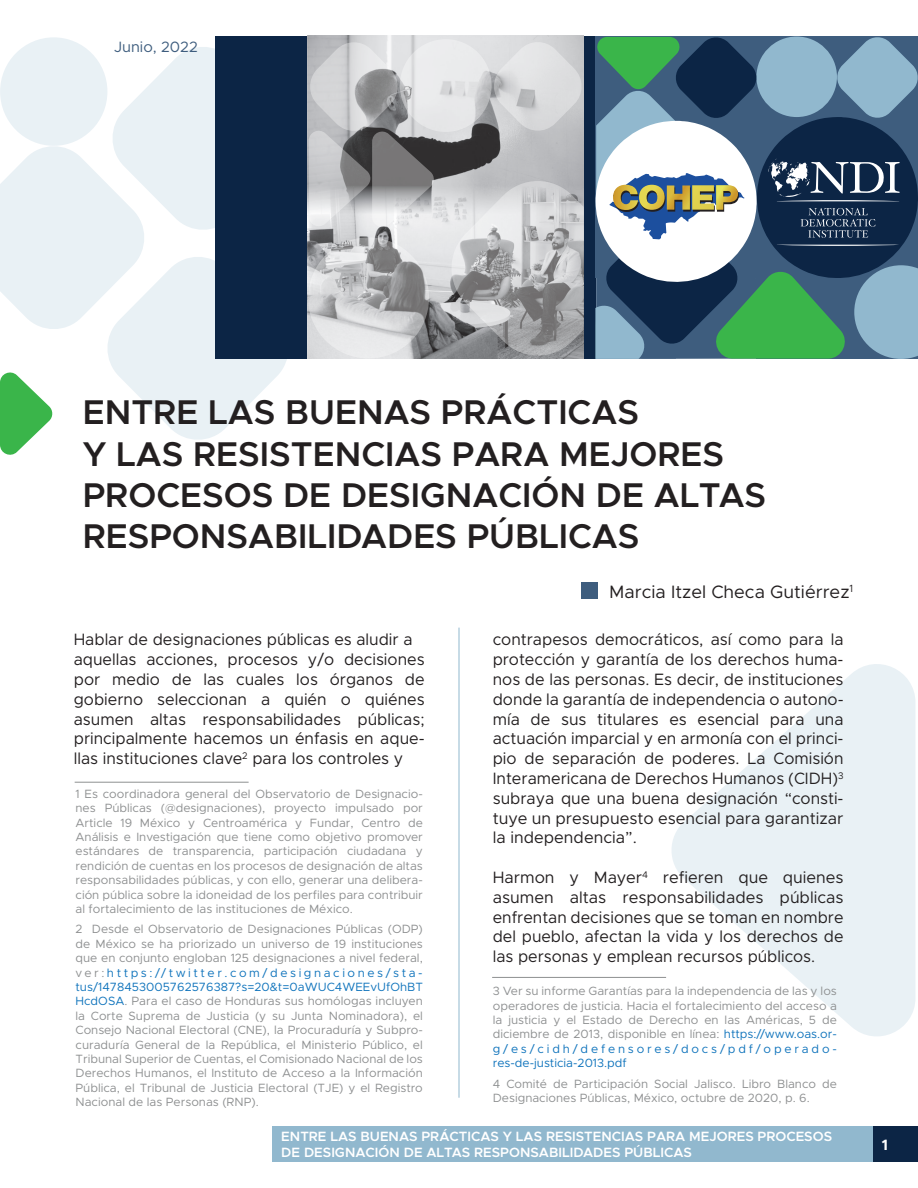
<style>
.page{position:relative;width:918px;height:1188px;background:#fff}
.page>*{position:absolute;margin:0;border:0;box-sizing:border-box;transform-origin:0 0}
.t1{font:600 34.5px/41.4px "Metropolis";color:#231f20}
.t2{font:18px "Metropolis";color:#231f20}
.t3{font:16.5px/19.8px "Metropolis";color:#231f20;text-align:justify}
.t4{font:15px "Metropolis";color:#3e5d7e}
.t5{font:700 15px "Metropolis";color:#fff}
.t6{font:600 13.5px/16.2px "Metropolis";color:#fff}
.t7{font:12px/14.4px "Metropolis";color:#8e9091;text-align:justify}
.s1{color:#1074bc}
</style>
<div class="page">
<svg style="left:672px;top:664px;width:244px;height:372px;fill:#e9f1f5"></svg>
<div style="left:0;top:37px;width:107px;height:109px;background:#e9f1f5;border-radius:50%"></div>
<div style="left:215px;top:37px;width:381px;height:322px;background:#0c2545"></div>
<img style="left:307px;top:36px;width:277px;height:323px">
<div style="left:272px;top:1127px;width:614px;height:35px;background:#91b8ce"></div>
<div style="left:582px;top:582px;width:16px;height:16px;background:#3e5d7e"></div>
<div style="left:874px;top:1127px;width:44px;height:35px;background:#0c2545"></div>
<hr style="left:75px;top:782px;width:174px;height:1px;background:#8e9091">
<hr style="left:492px;top:977px;width:174px;height:1px;background:#8e9091">
<hr style="left:459px;top:628px;width:1px;height:470px;background:#91b8ce">
<svg style="left:594px;top:36px;width:324px;height:323px"></svg>
<svg style="left:0;top:47px;width:287px;height:408px"></svg>
<svg style="left:400px;top:39px;width:92px;height:93px;background:#e2e3e4"></svg>
<svg style="left:494px;top:42px;width:88px;height:89px;background:#d5d6d7"></svg>
<svg style="left:309px;top:42px;width:125px;height:185px;background:#b2b2b4"></svg>
<svg style="left:452px;top:181px;width:132px;height:175px;background:#b2b3b4"></svg>
<svg style="left:308px;top:237px;width:121px;height:121px;background:#bdbebf"></svg>
<p class="t4" style="left:114px;top:38px;width:85px">Junio, 2022</p>
<h1 class="t1" style="left:83px;top:392px;width:685px">ENTRE LAS BUENAS PRÁCTICAS<br>Y LAS RESISTENCIAS PARA MEJORES<br>PROCESOS DE DESIGNACIÓN DE ALTAS<br>RESPONSABILIDADES PÚBLICAS</h1>
<h2 class="t2" style="left:609px;top:581px;width:246px">Marcia Itzel Checa Gutiérrez<sup>1</sup></h2>
<p class="t3" style="left:74px;top:630px;width:352px;text-align:left">Hablar de designaciones públicas es aludir a aquellas acciones, procesos y/o decisiones por medio de las cuales los órganos de gobierno seleccionan a quién o quiénes asumen altas responsabilidades públicas; principalmente hacemos un énfasis en aque&shy;llas instituciones clave<sup>2</sup> para los controles y</p>
<p class="t3" style="left:493px;top:630px;width:352px">contrapesos democráticos, así como para la protección y garantía de los derechos huma&shy;nos de las personas. Es decir, de instituciones donde la garantía de independencia o autono&shy;mía de sus titulares es esencial para una actuación imparcial y en armonía con el princi&shy;pio de separación de poderes. La Comisión Interamericana de Derechos Humanos (CIDH)<sup>3 </sup>subraya que una buena designación “consti&shy;tuye un presupuesto esencial para garantizar la independencia”.</p>
<h3 class="t3" style="left:493px;top:867px;width:352px">Harmon y Mayer<sup>4</sup> refieren que quienes asumen altas responsabilidades públicas enfrentan decisiones que se toman en nombre del pueblo, afectan la vida y los derechos de las personas y emplean recursos públicos.</h3>
<p class="t7" style="left:76px;top:787px;width:349px">1 Es coordinadora general del Observatorio de Designacio&shy;nes Públicas (@designaciones), proyecto impulsado por Article 19 México y Centroamérica y Fundar, Centro de Análisis e Investigación que tiene como objetivo promover estándares de transparencia, participación ciudadana y rendición de cuentas en los procesos de designación de altas responsabilidades públicas, y con ello, generar una delibera&shy;ción pública sobre la idoneidad de los perfiles para contribuir al fortalecimiento de las instituciones de México.</p>
<p class="t7" style="left:76px;top:922px;width:349px">2 Desde el Observatorio de Designaciones Públicas (ODP) de México se ha priorizado un universo de 19 instituciones que en conjunto engloban 125 designaciones a nivel federal, ver:<span class="s1">https://twitter.com/designaciones/sta&shy;tus/1478453005762576387?s=20&amp;t=0aWUC4WEEvUfOhBT HcdOSA</span>. Para el caso de Honduras sus homólogas incluyen la Corte Suprema de Justicia (y su Junta Nominadora), el Consejo Nacional Electoral (CNE), la Procuraduría y Subpro&shy;curaduría General de la República, el Ministerio Público, el Tribunal Superior de Cuentas, el Comisionado Nacional de los Derechos Humanos, el Instituto de Acceso a la Información Pública, el Tribunal de Justicia Electoral (TJE) y el Registro Nacional de las Personas (RNP).</p>
<p class="t6" style="left:281px;top:1128px;width:552px">ENTRE LAS BUENAS PRÁCTICAS Y LAS RESISTENCIAS PARA MEJORES PROCESOS<br>DE DESIGNACIÓN DE ALTAS RESPONSABILIDADES PÚBLICAS</p>
<p class="t7" style="left:493px;top:984px;width:346px">3 Ver su informe Garantías para la independencia de las y los operadores de justicia. Hacia el fortalecimiento del acceso a la justicia y el Estado de Derecho en las Américas, 5 de diciembre de 2013, disponible en línea: <span class="s1">https://www.oas.or&shy;g/es/cidh/defensores/docs/pdf/operado&shy;res-de-justicia-2013.pdf</span></p>
<p class="t7" style="left:493px;top:1076px;width:346px">4 Comité de Participación Social Jalisco. Libro Blanco de<br>Designaciones Públicas, México, octubre de 2020, p. 6.</p>
<p class="t5" style="left:882px;top:1135px;width:8px">1</p>
</div>
